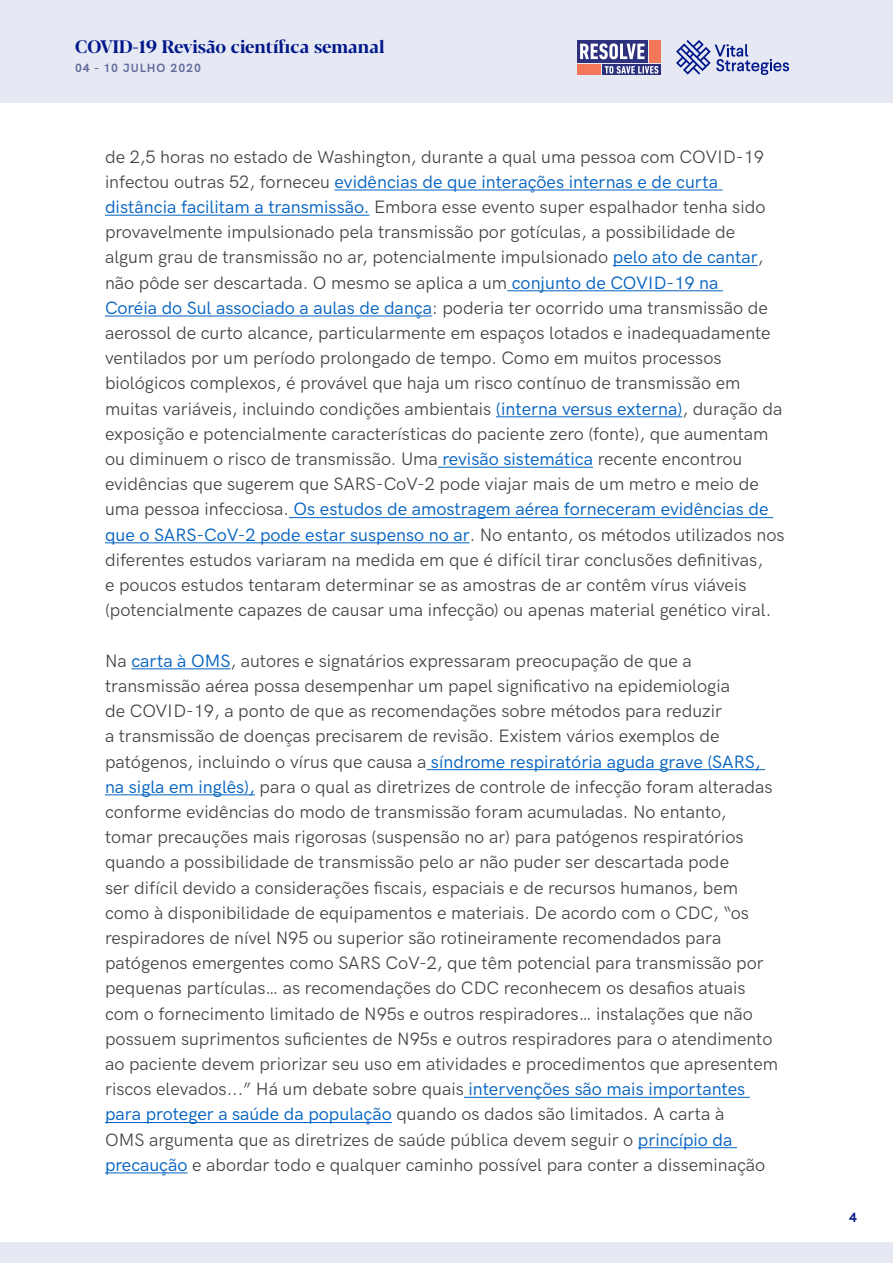
<style>
.page{position:relative;width:893px;height:1263px;background:#fff}
.page>*{position:absolute;margin:0;border:0;box-sizing:border-box;transform-origin:0 0}
.t1{font:18px/25.2px "HK Grotesk Pro";color:#414042}
.t2{font:700 18px "Blacker Display";color:#001789}
.t3{font:700 13.5px "HK Grotesk Pro";color:#001789}
.t4{font:700 12px "HK Grotesk Pro";letter-spacing:.08em;color:#606c9d}
.s1{color:#0563c1}
</style>
<div class="page">
<div style="left:0;top:1242px;width:893px;height:21px;background:#e6e8f3"></div>
<div style="left:0;top:0;width:893px;height:103px;background:#e6e8f3"></div>
<div style="left:577px;top:40px;width:71px;height:22px;background:#2c307d"></div>
<div style="left:649px;top:40px;width:11px;height:22px;background:#f4775a"></div>
<div style="left:602px;top:64px;width:58px;height:11px;background:#2c307d"></div>
<div style="left:577px;top:64px;width:24px;height:11px;background:#f4775a"></div>
<svg style="left:605px;top:66px;width:53px;height:8px"></svg>
<svg style="left:580px;top:43px;width:65px;height:16px"></svg>
<svg style="left:676px;top:40px;width:113px;height:35px"></svg>
<hr style="left:335px;top:190px;width:387px;height:1px;background:#0563c1">
<hr style="left:105px;top:215px;width:264px;height:1px;background:#0563c1">
<hr style="left:613px;top:265px;width:145px;height:1px;background:#0563c1">
<hr style="left:507px;top:290px;width:216px;height:1px;background:#0563c1">
<hr style="left:105px;top:316px;width:327px;height:1px;background:#0563c1">
<hr style="left:496px;top:416px;width:186px;height:1px;background:#0563c1">
<hr style="left:438px;top:467px;width:155px;height:1px;background:#0563c1">
<hr style="left:289px;top:517px;width:484px;height:1px;background:#0563c1">
<hr style="left:105px;top:542px;width:365px;height:1px;background:#0563c1">
<hr style="left:131px;top:668px;width:99px;height:1px;background:#0563c1">
<hr style="left:426px;top:769px;width:339px;height:1px;background:#0563c1">
<hr style="left:105px;top:794px;width:150px;height:1px;background:#0563c1">
<hr style="left:464px;top:1097px;width:286px;height:1px;background:#0563c1">
<hr style="left:105px;top:1122px;width:287px;height:1px;background:#0563c1">
<hr style="left:638px;top:1147px;width:99px;height:1px;background:#0563c1">
<hr style="left:105px;top:1172px;width:83px;height:1px;background:#0563c1">
<p class="t2" style="left:75px;top:36px;width:311px">COVID-19 Revisão científica semanal</p>
<p class="t4" style="left:75px;top:59px;width:128px">04 - 10 JULHO 2020</p>
<p class="t1" style="left:105px;top:142px;width:681px">de 2,5 horas no estado de Washington, durante a qual uma pessoa com COVID-19 infectou outras 52, forneceu <span class="s1">evidências de que interações internas e de curta distância facilitam a transmissão.</span> Embora esse evento super espalhador tenha sido provavelmente impulsionado pela transmissão por gotículas, a possibilidade de algum grau de transmissão no ar, potencialmente impulsionado <span class="s1">pelo ato de cantar</span>, não pôde ser descartada. O mesmo se aplica a um <span class="s1">conjunto de COVID-19 na<br>Coréia do Sul associado a aulas de dança</span>: poderia ter ocorrido uma transmissão de aerossol de curto alcance, particularmente em espaços lotados e inadequadamente ventilados por um período prolongado de tempo. Como em muitos processos biológicos complexos, é provável que haja um risco contínuo de transmissão em muitas variáveis, incluindo condições ambientais <span class="s1">(interna versus externa)</span>, duração da exposição e potencialmente características do paciente zero (fonte), que aumentam ou diminuem o risco de transmissão. Uma <span class="s1">revisão sistemática</span> recente encontrou evidências que sugerem que SARS-CoV-2 pode viajar mais de um metro e meio de uma pessoa infecciosa. <span class="s1">Os estudos de amostragem aérea forneceram evidências de que o SARS-CoV-2 pode estar suspenso no ar</span>. No entanto, os métodos utilizados nos diferentes estudos variaram na medida em que é difícil tirar conclusões definitivas,<br>e poucos estudos tentaram determinar se as amostras de ar contêm vírus viáveis (potencialmente capazes de causar uma infecção) ou apenas material genético viral.</p>
<p class="t1" style="left:105px;top:646px;width:675px">Na <span class="s1">carta à OMS</span>, autores e signatários expressaram preocupação de que a transmissão aérea possa desempenhar um papel significativo na epidemiologia<br>de COVID-19, a ponto de que as recomendações sobre métodos para reduzir<br>a transmissão de doenças precisarem de revisão. Existem vários exemplos de patógenos, incluindo o vírus que causa a <span class="s1">síndrome respiratória aguda grave (SARS, na sigla em inglês),</span> para o qual as diretrizes de controle de infecção foram alteradas conforme evidências do modo de transmissão foram acumuladas. No entanto, tomar precauções mais rigorosas (suspensão no ar) para patógenos respiratórios quando a possibilidade de transmissão pelo ar não puder ser descartada pode<br>ser difícil devido a considerações fiscais, espaciais e de recursos humanos, bem como à disponibilidade de equipamentos e materiais. De acordo com o CDC, “os respiradores de nível N95 ou superior são rotineiramente recomendados para patógenos emergentes como SARS CoV-2, que têm potencial para transmissão por pequenas partículas… as recomendações do CDC reconhecem os desafios atuais com o fornecimento limitado de N95s e outros respiradores… instalações que não possuem suprimentos suficientes de N95s e outros respiradores para o atendimento ao paciente devem priorizar seu uso em atividades e procedimentos que apresentem riscos elevados...” Há um debate sobre quais <span class="s1">intervenções são mais importantes para proteger a saúde da população</span> quando os dados são limitados. A carta à<br>OMS argumenta que as diretrizes de saúde pública devem seguir o <span class="s1">princípio da precaução</span> e abordar todo e qualquer caminho possível para conter a disseminação</p>
<p class="t3" style="left:849px;top:1207px;width:9px">4</p>
</div>
